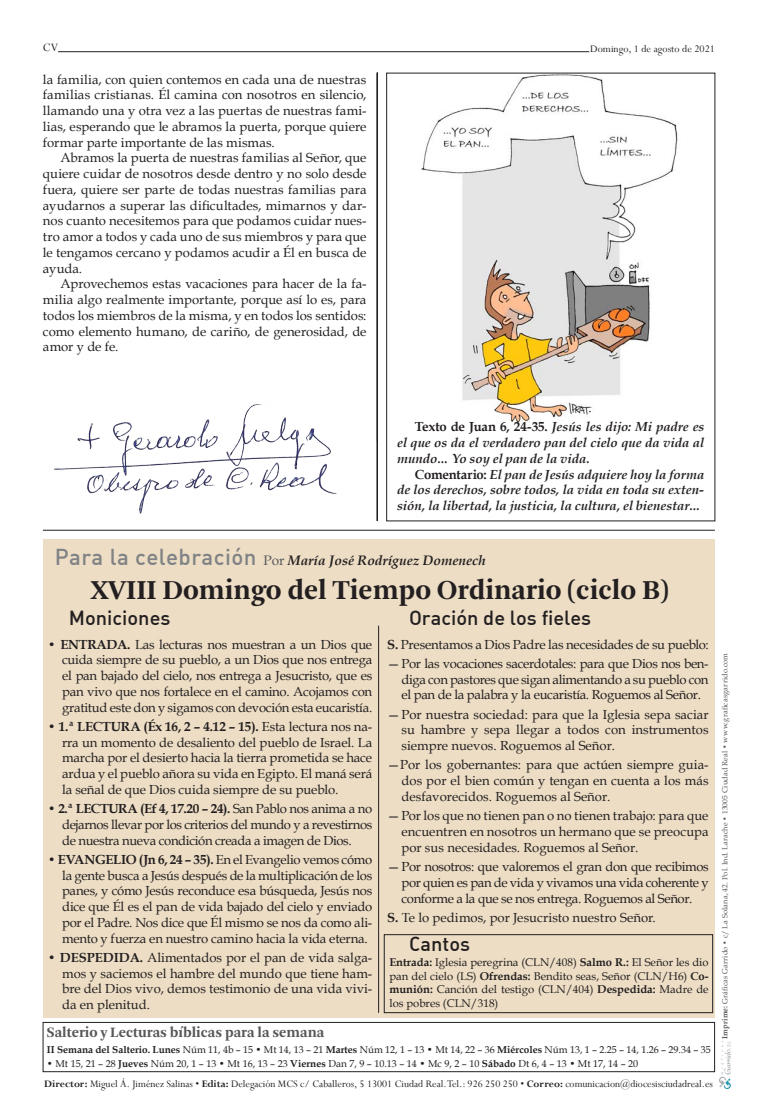
<style>
.page{position:relative;width:758px;height:1112px;background:#fff}
.page>*{position:absolute;margin:0;border:0;box-sizing:border-box;transform-origin:0 0}
.t1{font:700 28.75px "Arnhem";color:#231f20}
.t2{font:500 20px "DIN Alternate";color:#231f20}
.t3{font:700 15px "Arnhem";color:#57585a}
.t4{font:italic 700 13.75px "Book Antiqua";color:#231f20}
.t5{font:13.12px/15.8px "Book Antiqua";letter-spacing:-.01em;color:#231f20;text-align:justify}
.t6{font:italic 700 13.12px/15.8px "Book Antiqua";letter-spacing:-.005em;color:#231f20;text-align:justify}
.t7{font:12.5px "Perpetua";color:#231f20}
.t8{font:11.25px/13.5px "Book Antiqua";color:#231f20;text-align:justify}
.t9{font:11.25px "Perpetua";color:#231f20}
.t10{font:11.12px "Perpetua";color:#231f20}
.t11{font:10px "Book Antiqua";color:#231f20}
.t12{font:7.5px "Book Antiqua";letter-spacing:.02em;color:#57585a}
.s1{font-style:normal}
.s2{font-family:"DIN";font-weight:500;font-style:normal;font-size:22.5px;color:#808285}
.s3{font-weight:400;font-style:normal;color:#57585a}
.s4{font-weight:700}
</style>
<div class="page">
<div style="left:43px;top:1022px;width:672px;height:50px;border:1px solid #231f20"></div>
<div style="left:44px;top:539px;width:671px;height:479px;background:#ecddc4"></div>
<hr style="left:58px;top:51px;width:531px;height:1px;background:#231f20">
<img style="left:719px;top:1042px;width:12px;height:47px">
<img style="left:416px;top:72px;width:264px;height:351px">
<hr style="left:43px;top:530px;width:672px;height:1px;background:#231f20">
<hr style="left:377px;top:72px;width:1px;height:449px;background:#231f20">
<div style="left:384px;top:934px;width:328px;height:79px;border:1px solid #231f20"></div>
<hr style="left:378px;top:626px;width:1px;height:387px;background:#231f20">
<img style="left:54px;top:404px;width:283px;height:110px">
<p class="t7" style="left:43px;top:39px;width:17px">CV</p>
<p class="t9" style="left:590px;top:42px;width:126px">Domingo, 1 de agosto de 2021</p>
<p class="t5" style="left:43px;top:71px;width:325px">la familia, con quien contemos en cada una de nuestras familias cristianas. Él camina con nosotros en silencio, llamando una y otra vez a las puertas de nuestras fami&shy;lias, esperando que le abramos la puerta, porque quiere formar parte importante de las mismas.</p>
<p class="t5" style="left:43px;top:150px;width:325px;text-indent:18px">Abramos la puerta de nuestras familias al Señor, que quiere cuidar de nosotros desde dentro y no solo desde fuera, quiere ser parte de todas nuestras familias para ayudarnos a superar las dificultades, mimarnos y dar&shy;nos cuanto necesitemos para que podamos cuidar nues&shy;tro amor a todos y cada uno de sus miembros y para que le tengamos cercano y podamos acudir a Él en busca de ayuda.</p>
<p class="t5" style="left:43px;top:276px;width:325px;text-indent:18px">Aprovechemos estas vacaciones para hacer de la fa&shy;milia algo realmente importante, porque así lo es, para todos los miembros de la misma, y en todos los sentidos: como elemento humano, de cariño, de generosidad, de amor y de fe.</p>
<p class="t6" style="left:397px;top:419px;width:309px;text-indent:18px"><span class="s1">Texto de Juan 6, 24-35.</span> Jesús les dijo: Mi padre es el que os da el verdadero pan del cielo que da vida al mundo… Yo soy el pan de la vida.</p>
<p class="t6" style="left:397px;top:466px;width:309px;text-indent:18px"><span class="s1">Comentario:</span> El pan de Jesús adquiere hoy la forma de los derechos, sobre todos, la vida en toda su exten&shy;sión, la libertad, la justicia, la cultura, el bienestar…</p>
<p class="t4" style="left:55px;top:551px;width:432px"><span class="s2">Para la celebración</span> <span class="s3">Por</span> María José Rodríguez Domenech</p>
<p class="t1" style="left:91px;top:573px;width:579px">XVIII Domingo del Tiempo Ordinario (ciclo B)</p>
<p class="t2" style="left:69px;top:605px;width:103px">Moniciones</p>
<p class="t2" style="left:409px;top:605px;width:184px">Oración de los fieles</p>
<p class="t5" style="left:62px;top:636px;width:312px;text-indent:-14px"><span class="s4">• ENTRADA.</span> Las lecturas nos muestran a un Dios que cuida siempre de su pueblo, a un Dios que nos entrega el pan bajado del cielo, nos entrega a Jesucristo, que es pan vivo que nos fortalece en el camino. Acojamos con gratitud este don y sigamos con devoción esta eucaristía.</p>
<p class="t5" style="left:62px;top:718px;width:312px;text-indent:-14px"><span class="s4">• 1.ª LECTURA (Éx 16, 2 – 4.12 – 15).</span> Esta lectura nos na&shy;rra un momento de desaliento del pueblo de Israel. La marcha por el desierto hacia la tierra prometida se hace ardua y el pueblo añora su vida en Egipto. El maná será la señal de que Dios cuida siempre de su pueblo.</p>
<p class="t5" style="left:62px;top:800px;width:312px;text-indent:-14px"><span class="s4">• 2.ª LECTURA (Ef 4, 17.20 – 24).</span> San Pablo nos anima a no dejarnos llevar por los criterios del mundo y a revestirnos de nuestra nueva condición creada a imagen de Dios.</p>
<p class="t5" style="left:62px;top:851px;width:312px;text-indent:-14px"><span class="s4">• EVANGELIO (Jn 6, 24 – 35).</span> En el Evangelio vemos cómo la gente busca a Jesús después de la multiplicación de los panes, y cómo Jesús reconduce esa búsqueda, Jesús nos dice que Él es el pan de vida bajado del cielo y enviado por el Padre. Nos dice que Él mismo se nos da como ali&shy;mento y fuerza en nuestro camino hacia la vida eterna.</p>
<p class="t5" style="left:62px;top:949px;width:312px;text-indent:-14px"><span class="s4">• DESPEDIDA.</span> Alimentados por el pan de vida salga&shy;mos y saciemos el hambre del mundo que tiene ham&shy;bre del Dios vivo, demos testimonio de una vida vivi&shy;da en plenitud.</p>
<p class="t5" style="left:387px;top:636px;width:323px"><span class="s4">S.</span> Presentamos a Dios Padre las necesidades de su pueblo:</p>
<p class="t5" style="left:401px;top:655px;width:308px;text-indent:-14px">—Por las vocaciones sacerdotales: para que Dios nos ben&shy;diga con pastores que sigan alimentando a su pueblo con el pan de la palabra y la eucaristía. Roguemos al Señor.</p>
<p class="t5" style="left:401px;top:706px;width:308px;text-indent:-14px">—Por nuestra sociedad: para que la Iglesia sepa saciar su hambre y sepa llegar a todos con instrumentos siempre nuevos. Roguemos al Señor.</p>
<p class="t5" style="left:401px;top:757px;width:308px;text-indent:-14px">—Por los gobernantes: para que actúen siempre guia&shy;dos por el bien común y tengan en cuenta a los más desfavorecidos. Roguemos al Señor.</p>
<p class="t5" style="left:401px;top:808px;width:308px;text-indent:-14px">—Por los que no tienen pan o no tienen trabajo: para que encuentren en nosotros un hermano que se preocupa por sus necesidades. Roguemos al Señor.</p>
<p class="t5" style="left:401px;top:858px;width:309px;text-indent:-14px">—Por nosotros: que valoremos el gran don que recibimos por quien es pan de vida y vivamos una vida coherente y conforme a la que se nos entrega. Roguemos al Señor.</p>
<p class="t5" style="left:387px;top:909px;width:270px"><span class="s4">S.</span> Te lo pedimos, por Jesucristo nuestro Señor.</p>
<p class="t2" style="left:409px;top:931px;width:63px">Cantos</p>
<p class="t8" style="left:389px;top:955px;width:321px"><span class="s4">Entrada:</span> Iglesia peregrina (CLN/408) <span class="s4">Salmo R.:</span> El Señor les dio pan del cielo (LS) <span class="s4">Ofrendas:</span> Bendito seas, Señor (CLN/H6) <span class="s4">Co&shy;munión:</span> Canción del testigo (CLN/404) <span class="s4">Despedida:</span> Madre de los pobres (CLN/318)</p>
<p class="t3" style="left:47px;top:1024px;width:279px">Salterio y Lecturas bíblicas para la semana</p>
<p class="t11" style="left:47px;top:1043px;width:665px"><span class="s4">II Semana del Salterio. Lunes</span> Núm 11, 4b – 15 • Mt 14, 13 – 21 <span class="s4">Martes</span> Núm 12, 1 – 13 • Mt 14, 22 – 36 <span class="s4">Miércoles</span> Núm 13, 1 – 2.25 – 14, 1.26 – 29.34 – 35</p>
<p class="t11" style="left:47px;top:1057px;width:592px">• Mt 15, 21 – 28 <span class="s4">Jueves</span> Núm 20, 1 – 13 • Mt 16, 13 – 23 <span class="s4">Viernes</span> Dan 7, 9 – 10.13 – 14 • Mc 9, 2 – 10 <span class="s4">Sábado</span> Dt 6, 4 – 13 • Mt 17, 14 – 20</p>
<p class="t10" style="left:44px;top:1076px;width:670px"><span class="s4">Director:</span> Miguel Á. Jiménez Salinas • <span class="s4">Edita:</span> Delegación MCS c/ Caballeros, 5 13001 Ciudad Real. Tel.: 926 250 250 • <span class="s4">Correo:</span> comunicacion@diocesisciudadreal.es</p>
<p class="t12" style="left:719px;top:1039px;width:387px;rotate:-90deg"><span class="s4">Imprime:</span> Gráficas Garrido • c/ La Solana, 42. Pol. Ind. Larache • 13005 Ciudad Real • www.graficasgarrido.com</p>
</div>
